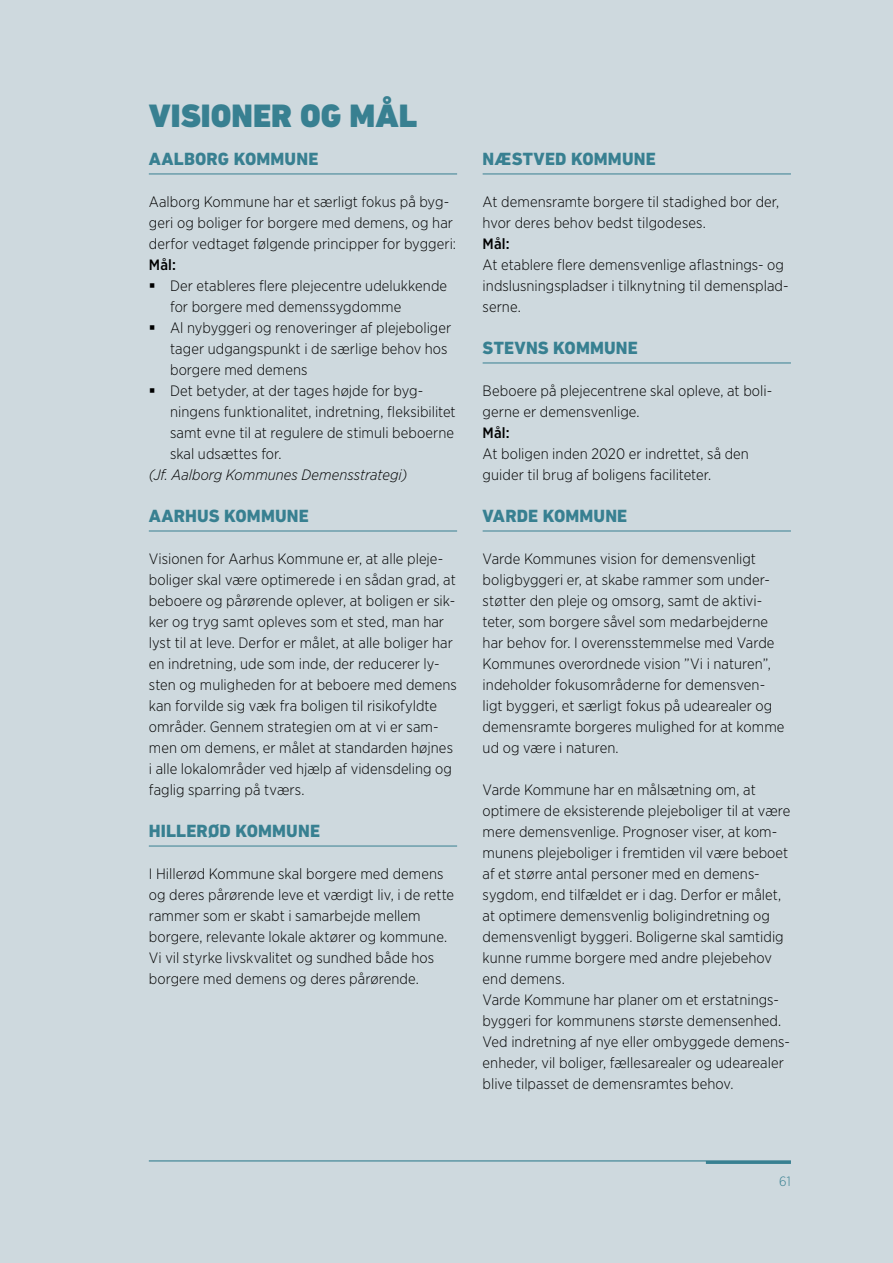
<style>
.page{position:relative;width:893px;height:1263px;background:#ced9de}
.page>*{position:absolute;margin:0;border:0;box-sizing:border-box;transform-origin:0 0}
.Heading_1{font:900 33px "DIN Next LT Pro";color:#388091}
.Heading_3_indholsfor{font:800 18px "DIN Next LT Pro";letter-spacing:.01em;color:#388091}
.Brød{font:300 15px/21px "Gotham Narrow";letter-spacing:.005em;color:#000}
.Brød-2{font:italic 300 15px "Gotham Narrow";letter-spacing:.005em;color:#000}
.Brød-3{font:500 15px "Gotham Narrow";letter-spacing:.01em;color:#000}
.t1{font:300 13.5px "Gotham Narrow";color:#388091}
</style>
<div class="page">
<hr style="left:149px;top:1160px;width:642px;height:1px;background:#388091">
<hr style="left:706px;top:1161px;width:85px;height:3px;background:#388091">
<hr style="left:149px;top:174px;width:308px;height:1px;background:#388091">
<hr style="left:149px;top:531px;width:308px;height:1px;background:#388091">
<hr style="left:149px;top:846px;width:308px;height:1px;background:#388091">
<hr style="left:483px;top:174px;width:308px;height:1px;background:#388091">
<hr style="left:483px;top:363px;width:308px;height:1px;background:#388091">
<hr style="left:483px;top:531px;width:308px;height:1px;background:#388091">
<p class="Heading_1" style="left:149px;top:96px;width:270px">VISIONER OG MÅL</p>
<p class="Heading_3_indholsfor" style="left:149px;top:148px;width:171px">AALBORG KOMMUNE</p>
<p class="Brød" style="left:149px;top:191px;width:309px">Aalborg Kommune har et særligt fokus på byg&shy;geri og boliger for borgere med demens, og har derfor vedtaget følgende principper for byggeri:</p>
<p class="Brød-3" style="left:149px;top:255px;width:29px">Mål:</p>
<p class="Brød" style="left:170px;top:275px;width:279px;text-indent:-21px">▪ Der etableres flere plejecentre udelukkende for borgere med demenssygdomme</p>
<p class="Brød" style="left:170px;top:317px;width:283px;text-indent:-21px">▪ Al nybyggeri og renoveringer af plejeboliger tager udgangspunkt i de særlige behov hos borgere med demens</p>
<p class="Brød" style="left:170px;top:380px;width:287px;text-indent:-21px">▪ Det betyder, at der tages højde for byg&shy;ningens funktionalitet, indretning, fleksibilitet samt evne til at regulere de stimuli beboerne skal udsættes for.</p>
<p class="Brød-2" style="left:149px;top:466px;width:260px">(Jf. Aalborg Kommunes Demensstrategi)</p>
<p class="Heading_3_indholsfor" style="left:149px;top:505px;width:162px">AARHUS KOMMUNE</p>
<p class="Brød" style="left:149px;top:548px;width:310px">Visionen for Aarhus Kommune er, at alle pleje&shy;boliger skal være optimerede i en sådan grad, at beboere og pårørende oplever, at boligen er sik&shy;ker og tryg samt opleves som et sted, man har lyst til at leve. Derfor er målet, at alle boliger har en indretning, ude som inde, der reducerer ly&shy;sten og muligheden for at beboere med demens kan forvilde sig væk fra boligen til risikofyldte områder. Gennem strategien om at vi er sam&shy;men om demens, er målet at standarden højnes i alle lokalområder ved hjælp af vidensdeling og faglig sparring på tværs.</p>
<p class="Heading_3_indholsfor" style="left:149px;top:820px;width:173px">HILLERØD KOMMUNE</p>
<p class="Brød" style="left:149px;top:863px;width:307px">I Hillerød Kommune skal borgere med demens og deres pårørende leve et værdigt liv, i de rette rammer som er skabt i samarbejde mellem borgere, relevante lokale aktører og kommune.<br>Vi vil styrke livskvalitet og sundhed både hos borgere med demens og deres pårørende.</p>
<p class="Heading_3_indholsfor" style="left:483px;top:148px;width:175px">NÆSTVED KOMMUNE</p>
<p class="Brød" style="left:483px;top:191px;width:298px">At demensramte borgere til stadighed bor der, hvor deres behov bedst tilgodeses.</p>
<p class="Brød-3" style="left:483px;top:234px;width:29px">Mål:</p>
<p class="Brød" style="left:483px;top:254px;width:308px">At etablere flere demensvenlige aflastnings- og indslusningspladser i tilknytning til demensplad&shy;serne.</p>
<p class="Heading_3_indholsfor" style="left:483px;top:337px;width:157px">STEVNS KOMMUNE</p>
<p class="Brød" style="left:483px;top:380px;width:291px">Beboere på plejecentrene skal opleve, at boli&shy;gerne er demensvenlige.</p>
<p class="Brød-3" style="left:483px;top:423px;width:29px">Mål:</p>
<p class="Brød" style="left:483px;top:443px;width:268px">At boligen inden 2020 er indrettet, så den guider til brug af boligens faciliteter.</p>
<p class="Heading_3_indholsfor" style="left:483px;top:505px;width:146px">VARDE KOMMUNE</p>
<p class="Brød" style="left:483px;top:548px;width:303px">Varde Kommunes vision for demensvenligt boligbyggeri er, at skabe rammer som under&shy;støtter den pleje og omsorg, samt de aktivi&shy;teter, som borgere såvel som medarbejderne har behov for. I overensstemmelse med Varde Kommunes overordnede vision ”Vi i naturen”, indeholder fokusområderne for demensven&shy;ligt byggeri, et særligt fokus på udearealer og demensramte borgeres mulighed for at komme ud og være i naturen.</p>
<p class="Brød" style="left:483px;top:779px;width:309px">Varde Kommune har en målsætning om, at optimere de eksisterende plejeboliger til at være mere demensvenlige. Prognoser viser, at kom&shy;munens plejeboliger i fremtiden vil være beboet af et større antal personer med en demens&shy;sygdom, end tilfældet er i dag. Derfor er målet, at optimere demensvenlig boligindretning og demensvenligt byggeri. Boligerne skal samtidig kunne rumme borgere med andre plejebehov end demens.</p>
<p class="Brød" style="left:483px;top:989px;width:309px">Varde Kommune har planer om et erstatnings&shy;byggeri for kommunens største demensenhed.<br>Ved indretning af nye eller ombyggede demens&shy;enheder, vil boliger, fællesarealer og udearealer blive tilpasset de demensramtes behov.</p>
<p class="t1" style="left:779px;top:1173px;width:13px">61</p>
</div>
